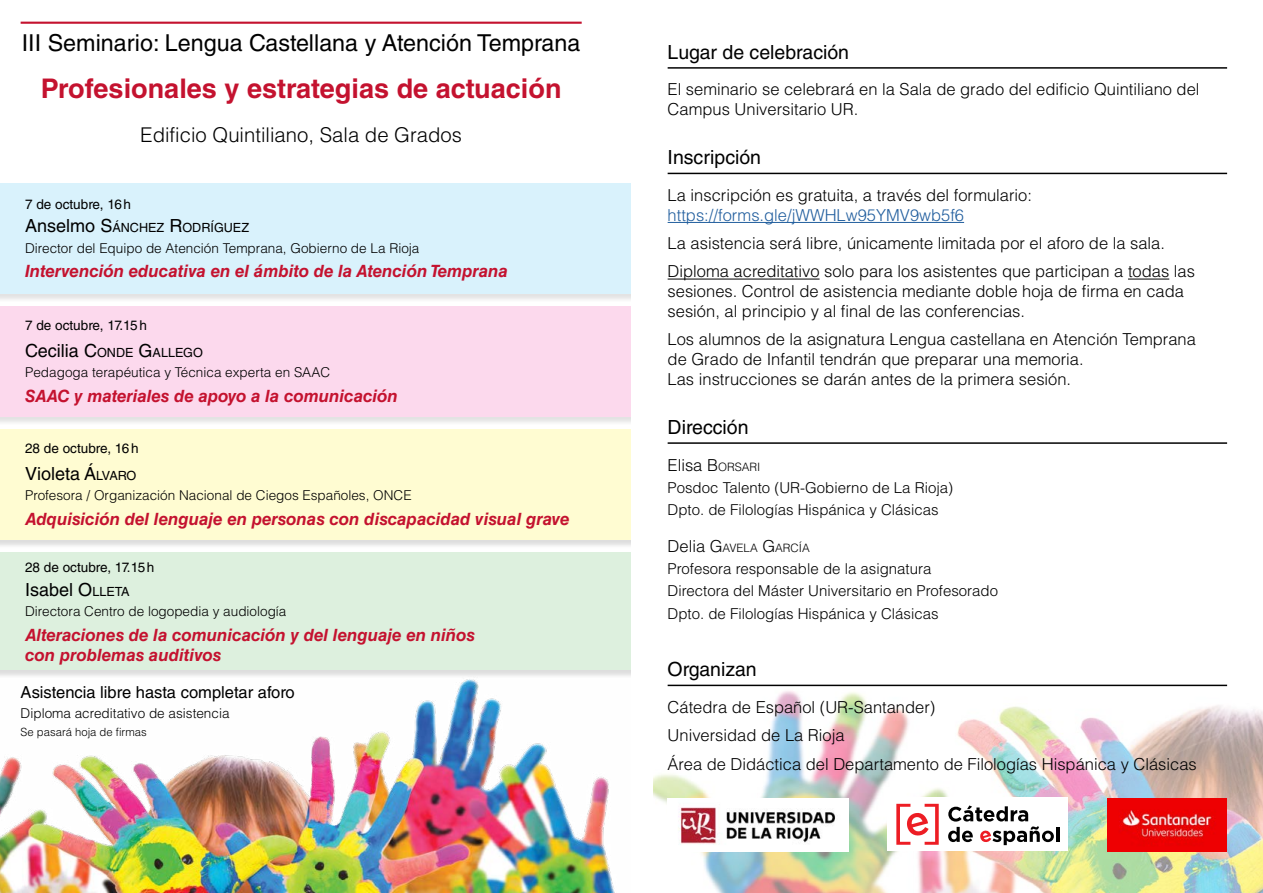
<style>
.page{position:relative;width:1263px;height:893px;background:#fff}
.page>*{position:absolute;margin:0;border:0;box-sizing:border-box;transform-origin:0 0}
.t1{font:700 27.15px "Helvetica LT Std";color:#c4122f}
.t2{font:23.25px "Helvetica LT Std";color:#000}
.t3{font:300 20.25px "Helvetica LT Std";color:#000}
.t4{font:19.5px "Helvetica LT Std";color:#000}
.t5{font:18px "Helvetica LT Std";color:#000}
.t6{font:italic 700 16.95px/20.2px "Helvetica LT Std";color:#c4122f}
.t7{font:300 16.5px/19.8px "Helvetica LT Std";color:#000}
.t8{font:16.5px "Helvetica LT Std";color:#000}
.t9{font:300 15px "Helvetica LT Std";color:#000}
.t10{font:300 13.5px "Helvetica LT Std";color:#000}
.t11{font:13.5px "Helvetica LT Std";color:#000}
.t12{font:12.6px "Helvetica LT Std";color:#000}
.t13{font:300 11.55px "Helvetica LT Std";color:#000}
.t14{font:300 11.25px "Helvetica LT Std";color:#000}
.s1{font-size:18px}
.s2{font-style:inherit}
.s3{font-size:12.6px}
.s4{color:#215e9e}
.s5{font-size:16.5px}
</style>
<div class="page">
<img style="left:653px;top:691px;width:610px;height:202px">
<hr style="left:668px;top:67px;width:559px;height:2px;background:#000">
<hr style="left:668px;top:173px;width:559px;height:1px;background:#000">
<hr style="left:668px;top:222px;width:296px;height:1px;background:#215e9e">
<hr style="left:668px;top:279px;width:151px;height:1px;background:#000">
<hr style="left:1128px;top:279px;width:41px;height:1px;background:#000">
<hr style="left:668px;top:442px;width:559px;height:2px;background:#000">
<hr style="left:668px;top:685px;width:559px;height:1px;background:#000">
<img style="left:668px;top:798px;width:180px;height:54px">
<div style="left:888px;top:797px;width:180px;height:54px;background:#fff"></div>
<svg style="left:948px;top:805px;width:106px;height:40px"></svg>
<hr style="left:1056px;top:827px;width:3px;height:15px;background:#000">
<svg style="left:896px;top:804px;width:43px;height:41px"></svg>
<img style="left:1108px;top:798px;width:118px;height:54px">
<img style="left:0;top:679px;width:615px;height:213px">
<hr style="left:21px;top:22px;width:561px;height:2px;background:#c4122f">
<div style="left:0;top:184px;width:641px;height:119px;background:#000;opacity:.75"></div>
<div style="left:0;top:183px;width:631px;height:110px;background:#d9f2fc"></div>
<div style="left:0;top:307px;width:641px;height:119px;background:#000;opacity:.75"></div>
<div style="left:0;top:306px;width:631px;height:110px;background:#fcd9ed"></div>
<div style="left:0;top:430px;width:641px;height:119px;background:#000;opacity:.75"></div>
<div style="left:0;top:429px;width:631px;height:110px;background:#fffcd2"></div>
<div style="left:0;top:553px;width:641px;height:126px;background:#000;opacity:.75"></div>
<div style="left:0;top:552px;width:631px;height:118px;background:#ddf0de"></div>
<div style="left:631px;top:0;width:22px;height:893px;background:#fff"></div>
<p class="t2" style="left:22px;top:30px;width:560px">III Seminario: Lengua Castellana y Atención Temprana</p>
<p class="t1" style="left:41px;top:72px;width:522px">Profesionales y estrategias de actuación</p>
<p class="t3" style="left:140px;top:122px;width:323px">Edificio Quintiliano, Sala de Grados</p>
<p class="t11" style="left:25px;top:196px;width:108px">7 de octubre, 16h</p>
<p class="t12" style="left:25px;top:221px;width:225px"><span class="s1">Anselmo</span> <span class="s1">S</span>ÁNCHEZ <span class="s1">R</span>ODRÍGUEZ</p>
<p class="t10" style="left:25px;top:239px;width:396px">Director del Equipo de Atención Temprana, Gobierno de La Rioja</p>
<p class="t6" style="left:25px;top:261px;width:484px">Intervención educativa en el ámbito de la Atención Temprana</p>
<p class="t11" style="left:25px;top:317px;width:123px">7 de octubre, 17.15h</p>
<p class="t12" style="left:25px;top:345px;width:179px"><span class="s1">Cecilia</span> <span class="s1">C</span>ONDE <span class="s1">G</span>ALLEGO</p>
<p class="t10" style="left:25px;top:364px;width:306px">Pedagoga terapéutica y Técnica experta en SAAC</p>
<p class="t6" style="left:25px;top:386px;width:374px">SAAC y materiales de apoyo a la comunicación</p>
<p class="t11" style="left:25px;top:440px;width:115px">28 de octubre, 16h</p>
<p class="t5" style="left:25px;top:463px;width:113px">Violeta <span class="s2">Á</span><span class="s3">LVARO</span></p>
<p class="t10" style="left:25px;top:487px;width:388px">Profesora / Organización Nacional de Ciegos Españoles, ONCE</p>
<p class="t6" style="left:25px;top:509px;width:546px">Adquisición del lenguaje en personas con discapacidad visual grave</p>
<p class="t11" style="left:25px;top:560px;width:131px">28 de octubre, 17.15h</p>
<p class="t5" style="left:25px;top:579px;width:106px">Isabel <span class="s2">O</span><span class="s3">LLETA</span></p>
<p class="t10" style="left:25px;top:603px;width:263px">Directora Centro de logopedia y audiología</p>
<p class="t6" style="left:25px;top:625px;width:451px">Alteraciones de la comunicación y del lenguaje en niños con problemas auditivos</p>
<p class="t8" style="left:21px;top:682px;width:276px">Asistencia libre hasta completar aforo</p>
<p class="t10" style="left:21px;top:705px;width:210px">Diploma acreditativo de asistencia</p>
<p class="t14" style="left:21px;top:725px;width:128px">Se pasará hoja de firmas</p>
<p class="t4" style="left:668px;top:40px;width:183px">Lugar de celebración</p>
<p class="t7" style="left:668px;top:80px;width:533px">El seminario se celebrará en la Sala de grado del edificio Quintiliano del<br>Campus Universitario UR.</p>
<p class="t4" style="left:668px;top:146px;width:95px">Inscripción</p>
<p class="t7" style="left:668px;top:185px;width:366px">La inscripción es gratuita, a través del formulario: <span class="s4">https://forms.gle/jWWHLw95YMV9wb5f6</span></p>
<p class="t7" style="left:668px;top:233px;width:499px">La asistencia será libre, únicamente limitada por el aforo de la sala.</p>
<p class="t7" style="left:668px;top:261px;width:529px">Diploma acreditativo solo para los asistentes que participan a todas las sesiones. Control de asistencia mediante doble hoja de firma en cada sesión, al principio y al final de las conferencias.</p>
<p class="t7" style="left:668px;top:329px;width:530px">Los alumnos de la asignatura Lengua castellana en Atención Temprana de Grado de Infantil tendrán que preparar una memoria.<br>Las instrucciones se darán antes de la primera sesión.</p>
<p class="t4" style="left:668px;top:416px;width:82px">Dirección</p>
<p class="t13" style="left:668px;top:459px;width:94px"><span class="s5">Elisa</span> <span class="s5">B</span>ORSARI</p>
<p class="t9" style="left:668px;top:478px;width:287px">Posdoc Talento (UR-Gobierno de La Rioja)</p>
<p class="t9" style="left:668px;top:500px;width:272px">Dpto. de Filologías Hispánica y Clásicas</p>
<p class="t13" style="left:668px;top:541px;width:144px"><span class="s5">Delia</span> <span class="s5">G</span>AVELA <span class="s5">G</span>ARCÍA</p>
<p class="t9" style="left:668px;top:559px;width:265px">Profesora responsable de la asignatura</p>
<p class="t9" style="left:668px;top:582px;width:332px">Directora del Máster Universitario en Profesorado</p>
<p class="t9" style="left:668px;top:604px;width:272px">Dpto. de Filologías Hispánica y Clásicas</p>
<p class="t4" style="left:668px;top:658px;width:91px">Organizan</p>
<p class="t7" style="left:668px;top:697px;width:269px">Cátedra de Español (UR-Santander)</p>
<p class="t7" style="left:668px;top:725px;width:178px">Universidad de La Rioja</p>
<p class="t7" style="left:668px;top:754px;width:531px">Área de Didáctica del Departamento de Filologías Hispánica y Clásicas</p>
</div>
